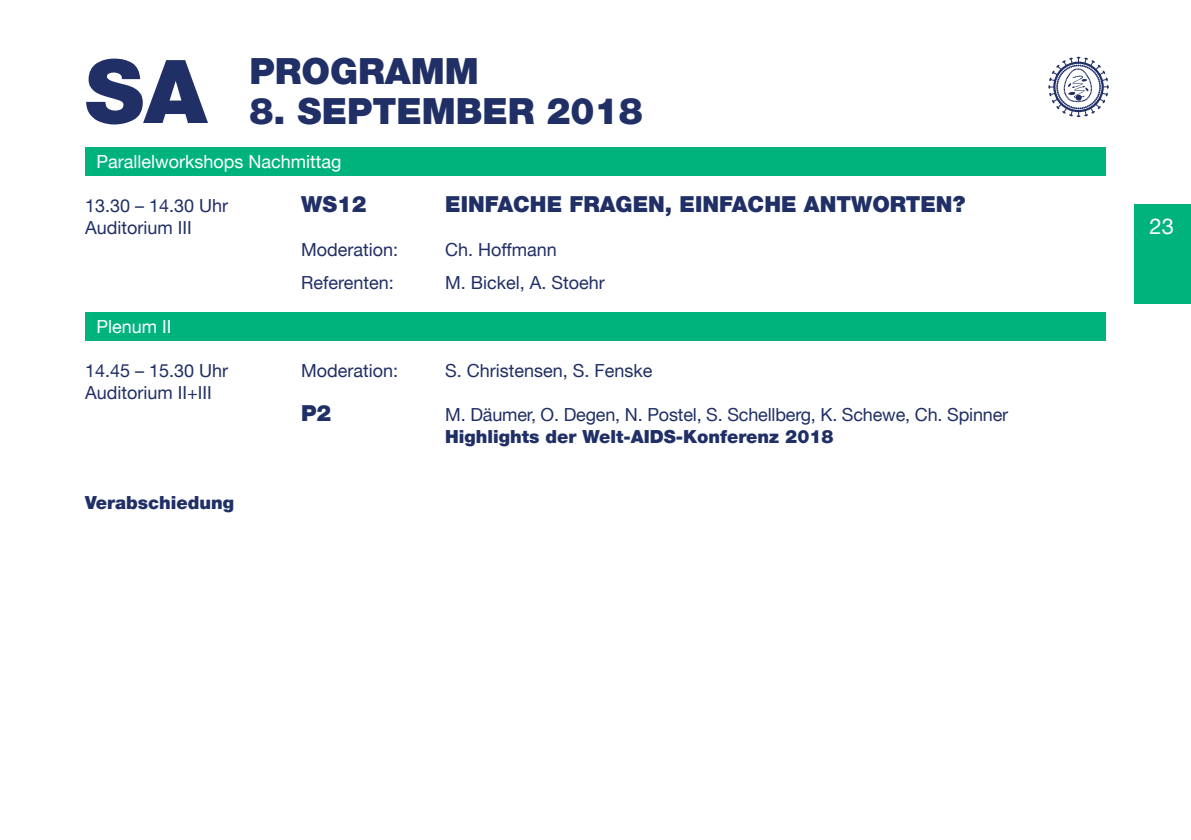
<style>
.page{position:relative;width:1191px;height:840px;background:#fff}
.page>*{position:absolute;margin:0;border:0;box-sizing:border-box;transform-origin:0 0}
.t1{font:900 88px "Helvetica Neue LT";color:#202f65}
.t2{font:900 36px "Helvetica Neue LT";color:#202f65}
.t3{font:900 22px "Helvetica Neue LT";color:#202f65}
.t4{font:22px "Helvetica Neue LT";color:#fff}
.t5{font:18px "Helvetica Neue LT";color:#202f65}
.t6{font:900 18px "Helvetica Neue LT";color:#202f65}
.t7{font:18px "Helvetica Neue LT";color:#fff}
</style>
<div class="page">
<div style="left:85px;top:147px;width:1021px;height:29px;background:#00b37d"></div>
<div style="left:85px;top:312px;width:1021px;height:28px;background:#00b37d"></div>
<svg style="left:1048px;top:57px;width:60px;height:60px"></svg>
<div style="left:1134px;top:204px;width:57px;height:99px;background:#00b37d"></div>
<h1 class="t1" style="left:85px;top:39px;width:124px">SA</h1>
<h2 class="t2" style="left:249px;top:50px;width:231px">PROGRAMM</h2>
<h2 class="t2" style="left:249px;top:90px;width:395px">8. SEPTEMBER 2018</h2>
<p class="t7" style="left:96px;top:150px;width:246px">Parallelworkshops Nachmittag</p>
<p class="t5" style="left:85px;top:194px;width:145px">13.30 – 14.30 Uhr</p>
<p class="t3" style="left:301px;top:191px;width:67px">WS12</p>
<p class="t3" style="left:445px;top:191px;width:521px">EINFACHE FRAGEN, EINFACHE ANTWORTEN?</p>
<p class="t5" style="left:85px;top:216px;width:108px">Auditorium III</p>
<p class="t5" style="left:301px;top:238px;width:99px">Moderation:</p>
<p class="t5" style="left:445px;top:238px;width:113px">Ch. Hoffmann</p>
<p class="t5" style="left:301px;top:271px;width:94px">Referenten:</p>
<p class="t5" style="left:445px;top:271px;width:161px">M. Bickel, A. Stoehr</p>
<p class="t7" style="left:96px;top:315px;width:77px">Plenum II</p>
<p class="t5" style="left:85px;top:359px;width:145px">14.45 – 15.30 Uhr</p>
<p class="t5" style="left:301px;top:359px;width:99px">Moderation:</p>
<p class="t5" style="left:445px;top:359px;width:209px">S. Christensen, S. Fenske</p>
<p class="t5" style="left:85px;top:381px;width:128px">Auditorium II+III</p>
<p class="t3" style="left:301px;top:400px;width:32px">P2</p>
<p class="t5" style="left:445px;top:403px;width:564px">M. Däumer, O. Degen, N. Postel, S. Schellberg, K. Schewe, Ch. Spinner</p>
<p class="t6" style="left:445px;top:425px;width:390px">Highlights der Welt-AIDS-Konferenz 2018</p>
<p class="t6" style="left:85px;top:491px;width:151px">Verabschiedung</p>
<p class="t4" style="left:1149px;top:213px;width:26px">23</p>
</div>
